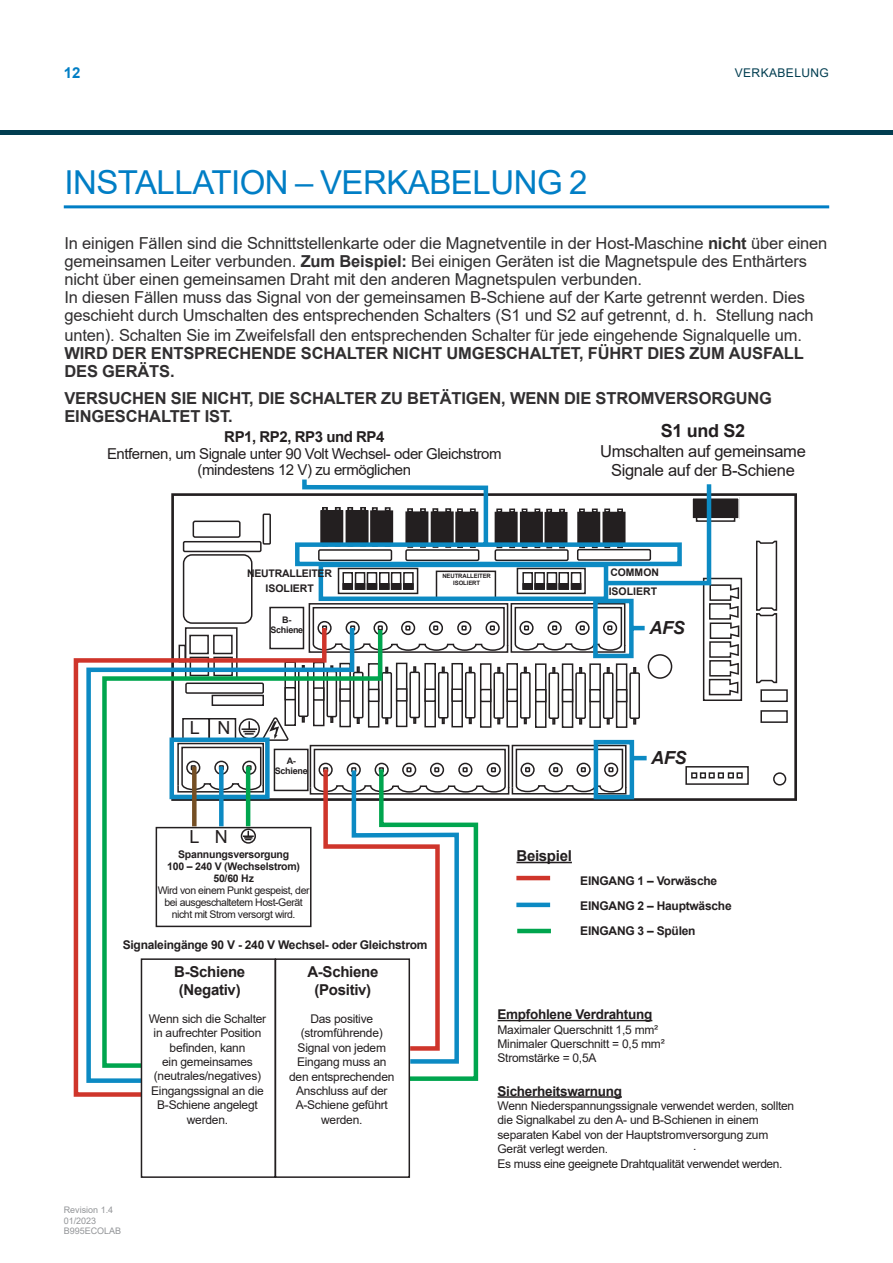
<style>
.page{position:relative;width:893px;height:1263px;background:#fff}
.page>*{position:absolute;margin:0;border:0;box-sizing:border-box;transform-origin:0 0}
.PAGE_TITLE_FIRST_INS{font:33px "Arial";letter-spacing:-.015em;color:#007ec5}
.t1{font:700 18px "Arial";letter-spacing:-.02em;color:#231f20}
.t2{font:italic 700 18px "Arial";letter-spacing:-.02em;color:#231f20}
.t3{font:18px "Arial";color:#231f20}
.t4{font:700 17.25px "Arial";color:#231f20}
.PRODUCT_STANDFIRST{font:16.5px/18px "Arial";letter-spacing:-.01em;color:#312f30}
.PRODUCT_STANDFIRST-2{font:700 16.5px/18px "Arial";letter-spacing:-.01em;color:#312f30}
.t5{font:16.5px/19.8px "Arial";letter-spacing:-.02em;color:#231f20;text-align:center}
.t6{font:15px/16.5px "Arial";letter-spacing:-.03em;color:#231f20;text-align:center}
.t7{font:700 15px/18px "Arial";letter-spacing:-.02em;color:#231f20;text-align:center}
.t8{font:700 15px "Arial";color:#007ec5}
.t9{font:700 13.5px "Arial";letter-spacing:-.02em;color:#231f20}
.t10{font:12px/14.4px "Arial";letter-spacing:-.02em;color:#231f20;text-align:center}
.t11{font:700 12px "Arial";letter-spacing:-.02em;color:#231f20}
.t12{font:12px "Arial";color:#231f20}
.t13{font:12px "Arial";color:#013d50}
.t14{font:10.5px/12px "Arial";letter-spacing:-.04em;color:#231f20;text-align:center}
.t15{font:700 10.5px "Arial";letter-spacing:-.02em;color:#231f20}
.t16{font:700 10.5px "Arial";color:#231f20}
.t17{font:700 10.35px "Arial";color:#231f20}
.t18{font:9px/10.5px "Arial";color:#939598}
.t19{font:700 9px/10.8px "Arial";letter-spacing:-.03em;color:#231f20;text-align:center}
.t20{font:700 6px/7.2px "Arial";letter-spacing:-.02em;color:#231f20;text-align:center}
.s1{font-weight:700}
</style>
<div class="page">
<hr style="left:0;top:130px;width:893px;height:4px;background:#013d50">
<hr style="left:64px;top:205px;width:765px;height:3px;background:#007ec5">
<svg style="left:171px;top:493px;width:626px;height:308px"></svg>
<div style="left:184px;top:555px;width:68px;height:68px;background:#fff;border-radius:8px"></div>
<div style="left:183px;top:554px;width:69px;height:70px;border:2px solid #231f20;border-radius:8px"></div>
<svg style="left:755px;top:540px;width:23px;height:144px"></svg>
<div style="left:704px;top:578px;width:37px;height:122px;background:#fff"></div>
<div style="left:703px;top:578px;width:39px;height:123px;border:2px solid #231f20"></div>
<svg style="left:708px;top:584px;width:32px;height:112px"></svg>
<div style="left:761px;top:690px;width:26px;height:11px;background:#fff"></div>
<div style="left:760px;top:689px;width:28px;height:13px;border:2px solid #231f20"></div>
<div style="left:761px;top:711px;width:26px;height:11px;background:#fff"></div>
<div style="left:760px;top:710px;width:28px;height:13px;border:2px solid #231f20"></div>
<div style="left:686px;top:767px;width:62px;height:17px;background:#fff"></div>
<div style="left:685px;top:766px;width:64px;height:19px;border:2px solid #231f20"></div>
<div style="left:184px;top:542px;width:77px;height:9px;background:#fff"></div>
<div style="left:183px;top:541px;width:79px;height:11px;border:2px solid #231f20"></div>
<div style="left:193px;top:521px;width:47px;height:16px;background:#fff;border-radius:2px"></div>
<div style="left:193px;top:521px;width:48px;height:17px;border:2px solid #231f20;border-radius:2px"></div>
<div style="left:263px;top:514px;width:7px;height:30px;background:#fff"></div>
<div style="left:263px;top:513px;width:8px;height:32px;border:2px solid #231f20"></div>
<div style="left:774px;top:773px;width:11px;height:12px;background:#fff;border-radius:50%"></div>
<div style="left:773px;top:772px;width:13px;height:13px;border:2px solid #231f20;border-radius:50%"></div>
<div style="left:648px;top:655px;width:24px;height:23px;background:#fff;border-radius:50%"></div>
<div style="left:648px;top:654px;width:24px;height:25px;border:2px solid #231f20;border-radius:50%"></div>
<div style="left:692px;top:498px;width:47px;height:21px;background:#231f20"></div>
<div style="left:691px;top:497px;width:49px;height:23px;border:2px solid #fff"></div>
<div style="left:696px;top:516px;width:39px;height:6px;border:2px solid #231f20"></div>
<svg style="left:691px;top:772px;width:43px;height:6px"></svg>
<div style="left:736px;top:772px;width:7px;height:6px;border:2px solid #231f20"></div>
<svg style="left:73px;top:658px;width:82px;height:441px"></svg>
<div style="left:141px;top:959px;width:134px;height:218px;background:#fff"></div>
<div style="left:141px;top:958px;width:135px;height:220px;border:2px solid #231f20"></div>
<div style="left:275px;top:958px;width:135px;height:220px;border:2px solid #231f20"></div>
<svg style="left:316px;top:484px;width:397px;height:119px"></svg>
<svg style="left:293px;top:479px;width:391px;height:89px"></svg>
<svg style="left:155px;top:596px;width:496px;height:470px"></svg>
<div style="left:145px;top:1093px;width:129px;height:64px;background:#fff"></div>
<hr style="left:497px;top:1020px;width:155px;height:1px;background:#231f20">
<hr style="left:497px;top:1096px;width:125px;height:2px;background:#231f20">
<hr style="left:516px;top:862px;width:56px;height:1px;background:#231f20">
<p class="t8" style="left:64px;top:62px;width:18px">12</p>
<p class="PAGE_TITLE_FIRST_INS" style="left:64px;top:160px;width:525px">INSTALLATION – VERKABELUNG 2</p>
<p class="t13" style="left:735px;top:64px;width:18px">Verkabelung</p>
<p class="PRODUCT_STANDFIRST" style="left:64px;top:234px;width:765px">In einigen Fällen sind die Schnittstellenkarte oder die Magnetventile in der Host-Maschine <span class="s1">nicht</span> über einen gemeinsamen Leiter verbunden. <span class="s1">Zum Beispiel:</span> Bei einigen Geräten ist die Magnetspule des Enthärters nicht über einen gemeinsamen Draht mit den anderen Magnetspulen verbunden.</p>
<p class="PRODUCT_STANDFIRST" style="left:64px;top:288px;width:751px">In diesen Fällen muss das Signal von der gemeinsamen B-Schiene auf der Karte getrennt werden. Dies geschieht durch Umschalten des entsprechenden Schalters (S1 und S2 auf getrennt, d. h. Stellung nach</p>
<p class="PRODUCT_STANDFIRST" style="left:64px;top:326px;width:739px">unten). Schalten Sie im Zweifelsfall den entsprechenden Schalter für jede eingehende Signalquelle um.</p>
<p class="PRODUCT_STANDFIRST-2" style="left:64px;top:344px;width:741px">WIRD DER ENTSPRECHENDE SCHALTER NICHT UMGESCHALTET, FÜHRT DIES ZUM AUSFALL<br>DES GERÄTS.</p>
<p class="PRODUCT_STANDFIRST-2" style="left:64px;top:389px;width:709px">VERSUCHEN SIE NICHT, DIE SCHALTER ZU BETÄTIGEN, WENN DIE STROMVERSORGUNG<br>EINGESCHALTET IST.</p>
<p class="t7" style="left:224px;top:428px;width:162px">RP1, RP2, RP3 und RP4</p>
<p class="t6" style="left:107px;top:445px;width:396px">Entfernen, um Signale unter 90 Volt Wechsel- oder Gleichstrom (mindestens 12 V) zu ermöglichen</p>
<p class="t1" style="left:661px;top:418px;width:86px">S1 und S2</p>
<p class="t5" style="left:600px;top:441px;width:207px">Umschalten auf gemeinsame<br>Signale auf der B-Schiene</p>
<h3 class="t4" style="left:660px;top:422px;width:92px">LK10-LK19</h3>
<p class="t17" style="left:610px;top:565px;width:50px">COMMON</p>
<p class="t15" style="left:247px;top:566px;width:86px">NEUTRALLEITER</p>
<p class="t19" style="left:270px;top:614px;width:34px">B-<br>Schiene</p>
<p class="t20" style="left:442px;top:572px;width:50px">NEUTRALLEITER<br>ISOLIERT</p>
<p class="t16" style="left:266px;top:581px;width:50px">ISOLIERT</p>
<p class="t16" style="left:609px;top:583px;width:50px">ISOLIERT</p>
<p class="t2" style="left:649px;top:615px;width:37px">AFS</p>
<p class="t3" style="left:190px;top:715px;width:12px">L</p>
<p class="t3" style="left:217px;top:715px;width:14px">N</p>
<p class="t3" style="left:190px;top:824px;width:12px">L</p>
<p class="t3" style="left:215px;top:824px;width:14px">N</p>
<p class="t19" style="left:275px;top:755px;width:34px">A-<br>Schiene</p>
<p class="t2" style="left:651px;top:745px;width:37px">AFS</p>
<p class="t15" style="left:178px;top:846px;width:113px">Spannungsversorgung</p>
<p class="t14" style="left:158px;top:860px;width:153px"><span class="s1">100 – 240 V (Wechselstrom)<br>50/60 Hz<br></span>Wird von einem Punkt gespeist, der bei ausgeschaltetem Host-Gerät nicht mit Strom versorgt wird.</p>
<p class="t11" style="left:123px;top:937px;width:306px">Signaleingänge 90 V - 240 V Wechsel- oder Gleichstrom</p>
<p class="t7" style="left:174px;top:963px;width:72px">B-Schiene (Negativ)</p>
<p class="t7" style="left:307px;top:963px;width:72px">A-Schiene (Positiv)</p>
<p class="t10" style="left:149px;top:1011px;width:119px">Wenn sich die Schalter in aufrechter Position befinden, kann<br>ein gemeinsames (neutrales/negatives)<br>Eingangssignal an die<br>B-Schiene angelegt werden.</p>
<p class="t10" style="left:289px;top:1011px;width:107px">Das positive (stromführende)<br>Signal von jedem<br>Eingang muss an den entsprechenden<br>Anschluss auf der<br>A-Schiene geführt werden.</p>
<p class="t12" style="left:151px;top:1097px;width:117px">Separate connections</p>
<p class="t18" style="left:64px;top:1205px;width:59px">Revision 1.4<br>01/2023<br>B995ECOLAB</p>
<p class="t7" style="left:516px;top:847px;width:57px">Beispiel</p>
<p class="t11" style="left:580px;top:872px;width:139px">EINGANG 1 – Vorwäsche</p>
<p class="t11" style="left:580px;top:897px;width:153px">EINGANG 2 – Hauptwäsche</p>
<p class="t11" style="left:580px;top:923px;width:117px">EINGANG 3 – Spülen</p>
<p class="t9" style="left:497px;top:1005px;width:156px">Empfohlene Verdrahtung</p>
<p class="t10" style="left:497px;top:1022px;width:162px">Maximaler Querschnitt 1,5 mm²</p>
<p class="t10" style="left:497px;top:1036px;width:169px">Minimaler Querschnitt = 0,5 mm²</p>
<p class="t10" style="left:497px;top:1051px;width:100px">Stromstärke = 0,5A</p>
<p class="t9" style="left:497px;top:1081px;width:126px">Sicherheitswarnung</p>
<p class="t10" style="left:497px;top:1098px;width:298px;text-align:left">Wenn Niederspannungssignale verwendet werden, sollten die Signalkabel zu den A- und B-Schienen in einem separaten Kabel von der Hauptstromversorgung zum Gerät verlegt werden.</p>
<p class="t10" style="left:497px;top:1156px;width:287px">Es muss eine geeignete Drahtqualität verwendet werden.</p>
<p class="t10" style="left:693px;top:1138px;width:5px">.</p>
</div>
